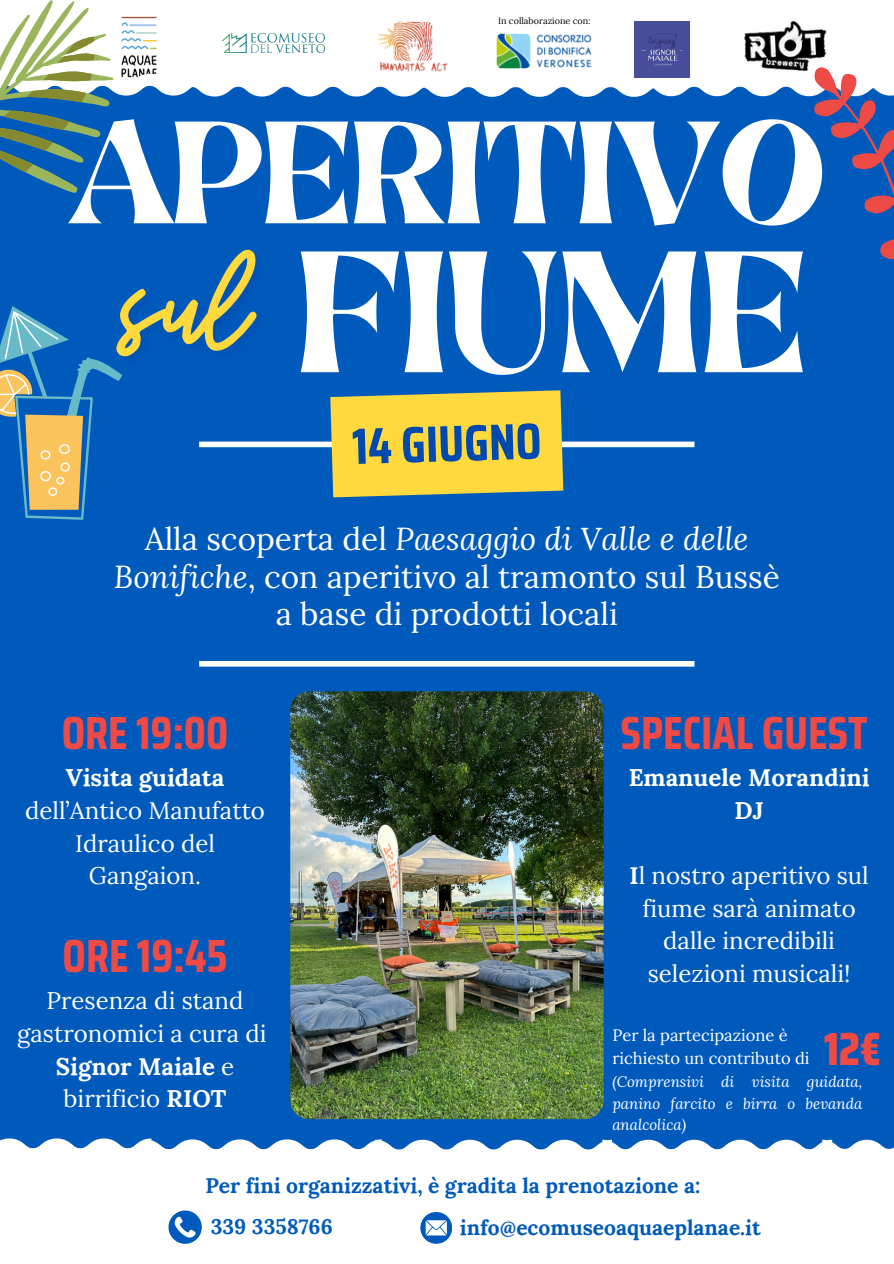
<style>
.page{position:relative;width:894px;height:1264px;background:#fff}
.page>*{position:absolute;margin:0;border:0;box-sizing:border-box;transform-origin:0 0}
.t1{font:138.75px "Brasika Display";color:#fff}
.t2{font:117px "Brasika Display";color:#fff}
.t3{font:700 51px "Saira Condensed";color:#004aad}
.t4{font:700 46.5px "Saira Condensed";color:#ef4a46}
.t5{font:800 46.5px "Saira Condensed";color:#ef4a46}
.t6{font:31.5px/37.7px "Lora";color:#fff;text-align:center}
.t7{font:24px/32.7px "Lora";color:#fff;text-align:center}
.t8{font:700 24px/32.7px "Lora";color:#fff;text-align:center}
.t9{font:700 21px "Lora";color:#005abb}
.t10{font:16.5px/22.5px "Lora";color:#fff}
.t11{font:italic 15px/21.3px "Lora";color:#fff;text-align:justify}
.t12{font:9px "Lora";color:#000}
.s1{font-style:italic}
.s2{font-weight:700}
.s3{font-weight:400}
</style>
<div class="page">
<div style="left:0;top:0;width:893px;height:1263px;background:#005abb"></div>
<div style="left:199px;top:441px;width:495px;height:6px;background:#fff"></div>
<div style="left:199px;top:661px;width:495px;height:5px;background:#fff"></div>
<div style="left:0;top:1149px;width:893px;height:114px;background:#fff"></div>
<svg style="left:0;top:1138px;width:893px;height:12px"></svg>
<svg style="left:420px;top:1212px;width:32px;height:31px"></svg>
<svg style="left:168px;top:1210px;width:34px;height:33px"></svg>
<img style="left:123px;top:294px;width:134px;height:63px">
<svg style="left:0;top:306px;width:124px;height:214px"></svg>
<img style="left:290px;top:691px;width:313px;height:428px;border-radius:19px">
<svg style="left:330px;top:390px;width:233px;height:107px;background:#eccf47"></svg>
<svg style="left:0;top:0;width:893px;height:294px"></svg>
<h3 class="t12" style="left:498px;top:15px;width:94px">In collaborazione con:</h3>
<p class="t2" style="left:68px;top:83px;width:758px">APERITIVO</p>
<p class="t1" style="left:296px;top:206px;width:510px">FIUME</p>
<p class="t3" style="left:350px;top:406px;width:191px;rotate:-2deg">14 GIUGNO</p>
<p class="t6" style="left:114px;top:519px;width:667px">Alla scoperta del <span class="s1">Paesaggio di Valle e delle<br>Bonifiche</span>, con aperitivo al tramonto sul Bussè a base di prodotti locali</p>
<p class="t4" style="left:62px;top:696px;width:168px">ORE 19:00</p>
<p class="t7" style="left:25px;top:761px;width:241px"><span class="s2">Visita guidata </span>dell’Antico Manufatto<br>Idraulico del<br>Gangaion.</p>
<p class="t4" style="left:62px;top:919px;width:166px">ORE 19:45</p>
<h4 class="t7" style="left:17px;top:984px;width:251px">Presenza di stand gastronomici a cura di</h4>
<h5 class="t8" style="left:56px;top:1049px;width:180px">Signor Maiale <span class="s3">e birrificio</span> RIOT</h5>
<p class="t4" style="left:620px;top:696px;width:248px">SPECIAL GUEST</p>
<h4 class="t8" style="left:628px;top:761px;width:242px">Emanuele Morandini<br>DJ</h4>
<p class="t7" style="left:629px;top:859px;width:241px"><span class="s2">I</span>l nostro aperitivo sul fiume sarà animato dalle incredibili selezioni musicali!</p>
<h4 class="t10" style="left:612px;top:1023px;width:199px">Per la partecipazione è richiesto un contributo di</h4>
<p class="t11" style="left:612px;top:1070px;width:251px">(Comprensivi di visita guidata, panino farcito e birra o bevanda analcolica)</p>
<p class="t5" style="left:823px;top:1012px;width:58px">12€</p>
<h2 class="t9" style="left:205px;top:1171px;width:496px">Per fini organizzativi, è gradita la prenotazione a:</h2>
<p class="t9" style="left:211px;top:1212px;width:123px">339 3358766</p>
<p class="t9" style="left:459px;top:1213px;width:302px">info@ecomuseoaquaeplanae.it</p>
</div>
